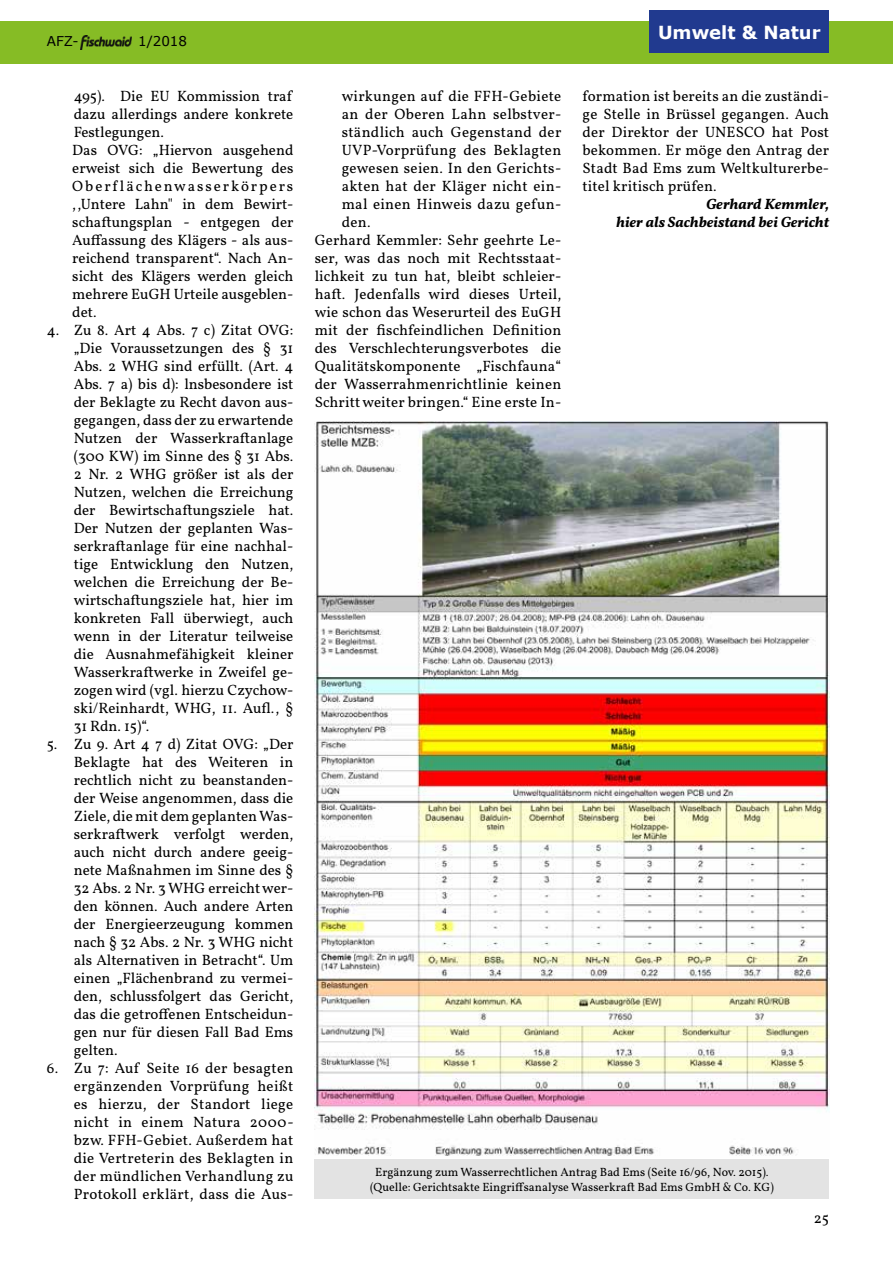
<style>
.page{position:relative;width:893px;height:1263px;background:#fff}
.page>*{position:absolute;margin:0;border:0;box-sizing:border-box;transform-origin:0 0}
.t1{font:700 18px "Verdana";color:#fff}
.t2{font:15px/18px "Vollkorn";letter-spacing:.01em;color:#000;text-align:justify}
.t3{font:italic 600 15px/18px "Vollkorn";color:#000;text-align:right}
.t4{font:13.5px "Verdana";color:#000}
.t5{font:12px/14.4px "Vollkorn";color:#000;text-align:center}
</style>
<div class="page">
<div style="left:0;top:21px;width:893px;height:43px;background:#86bc25"></div>
<img style="left:81px;top:36px;width:51px;height:13px">
<img style="left:315px;top:421px;width:514px;height:735px">
<div style="left:649px;top:11px;width:180px;height:42px;background:#213a8f"></div>
<div style="left:315px;top:1159px;width:514px;height:40px;background:#e3e3e3"></div>
<p class="t4" style="left:47px;top:32px;width:33px">AFZ-</p>
<p class="t4" style="left:138px;top:32px;width:51px">1/2018</p>
<p class="t2" style="left:72px;top:87px;width:223px;text-align:left">495). Die EU Kommission traf dazu allerdings andere konkrete<br>Festlegungen.<br>Das OVG: „Hiervon ausgehend erweist sich die Bewertung des<br>Oberflächenwasserkörpers ,,Untere Lahn" in dem Bewirt&shy;schaftungsplan - entgegen der<br>Auffassung des Klägers - als aus&shy;reichend transparent“. Nach An&shy;sicht des Klägers werden gleich mehrere EuGH Urteile ausgeblen&shy;det.</p>
<p class="t2" style="left:74px;top:321px;width:221px;text-indent:-27px">4. Zu 8. Art 4 Abs. 7 c) Zitat OVG: „Die Voraussetzungen des § 31<br>Abs. 2 WHG sind erfüllt. (Art. 4<br>Abs. 7 a) bis d): lnsbesondere ist der Beklagte zu Recht davon aus&shy;gegangen, dass der zu erwartende Nutzen der Wasserkraftanlage (300 KW) im Sinne des § 31 Abs.<br>2 Nr. 2 WHG größer ist als der Nutzen, welchen die Erreichung der Bewirtschaftungsziele hat.<br>Der Nutzen der geplanten Was&shy;serkraftanlage für eine nachhal&shy;tige Entwicklung den Nutzen, welchen die Erreichung der Be&shy;wirtschaftungsziele hat, hier im konkreten Fall überwiegt, auch wenn in der Literatur teilweise die Ausnahmefähigkeit kleiner Wasserkraftwerke in Zweifel ge&shy;zogen wird (vgl. hierzu Czychow&shy;ski/Reinhardt, WHG, 11. Aufl., § 31 Rdn. 15)“.</p>
<p class="t2" style="left:74px;top:735px;width:221px;text-indent:-27px">5. Zu 9. Art 4 7 d) Zitat OVG: „Der Beklagte hat des Weiteren in rechtlich nicht zu beanstanden&shy;der Weise angenommen, dass die Ziele, die mit dem geplanten Was&shy;serkraftwerk verfolgt werden, auch nicht durch andere geeig&shy;nete Maßnahmen im Sinne des § 32 Abs. 2 Nr. 3 WHG erreicht wer&shy;den können. Auch andere Arten der Energieerzeugung kommen nach § 32 Abs. 2 Nr. 3 WHG nicht als Alternativen in Betracht“. Um einen „Flächenbrand zu vermei&shy;den, schlussfolgert das Gericht, das die getroffenen Entscheidun&shy;gen nur für diesen Fall Bad Ems gelten.</p>
<p class="t2" style="left:74px;top:1059px;width:221px;text-indent:-27px">6. Zu 7: Auf Seite 16 der besagten ergänzenden Vorprüfung heißt es hierzu, der Standort liege nicht in einem Natura 2000- bzw. FFH-Gebiet. Außerdem hat die Vertreterin des Beklagten in der mündlichen Verhandlung zu Protokoll erklärt, dass die Aus-</p>
<p class="t2" style="left:342px;top:87px;width:221px">wirkungen auf die FFH-Gebiete</p>
<p class="t2" style="left:342px;top:105px;width:221px">an der Oberen Lahn selbstver-</p>
<p class="t2" style="left:342px;top:123px;width:221px">ständlich auch Gegenstand der</p>
<p class="t2" style="left:342px;top:141px;width:221px">UVP-Vorprüfung des Beklagten</p>
<p class="t2" style="left:342px;top:159px;width:221px">gewesen seien. In den Gerichts-</p>
<p class="t2" style="left:342px;top:177px;width:221px">akten hat der Kläger nicht ein-</p>
<p class="t2" style="left:342px;top:195px;width:221px">mal einen Hinweis dazu gefun-</p>
<p class="t2" style="left:342px;top:213px;width:30px">den.</p>
<p class="t2" style="left:315px;top:231px;width:248px">Gerhard Kemmler: Sehr geehrte Le-</p>
<p class="t2" style="left:315px;top:249px;width:248px">ser, was das noch mit Rechtsstaat-</p>
<p class="t2" style="left:315px;top:267px;width:248px">lichkeit zu tun hat, bleibt schleier-</p>
<p class="t2" style="left:315px;top:285px;width:248px">haft. Jedenfalls wird dieses Urteil,</p>
<p class="t2" style="left:315px;top:303px;width:248px">wie schon das Weserurteil des EuGH</p>
<p class="t2" style="left:315px;top:321px;width:248px">mit der fischfeindlichen Definition</p>
<p class="t2" style="left:315px;top:339px;width:248px">des Verschlechterungsverbotes die</p>
<p class="t2" style="left:315px;top:357px;width:248px">Qualitätskomponente „Fischfauna“</p>
<p class="t2" style="left:315px;top:375px;width:248px">der Wasserrahmenrichtlinie keinen</p>
<p class="t2" style="left:315px;top:393px;width:248px">Schritt weiter bringen.“ Eine erste In-</p>
<p class="t1" style="left:658px;top:19px;width:164px">Umwelt &amp; Natur</p>
<p class="t2" style="left:583px;top:87px;width:248px">formation ist bereits an die zuständi&shy;ge Stelle in Brüssel gegangen. Auch der Direktor der UNESCO hat Post bekommen. Er möge den Antrag der Stadt Bad Ems zum Weltkulturerbe&shy;titel kritisch prüfen.</p>
<p class="t3" style="left:616px;top:196px;width:215px">Gerhard Kemmler,<br>hier als Sachbeistand bei Gericht</p>
<p class="t5" style="left:370px;top:1165px;width:405px">Ergänzung zum Wasserrechtlichen Antrag Bad Ems (Seite 16/96, Nov. 2015). (Quelle: Gerichtsakte Eingriffsanalyse Wasserkraft Bad Ems GmbH &amp; Co. KG)</p>
<p class="t2" style="left:814px;top:1209px;width:17px">25</p>
</div>
